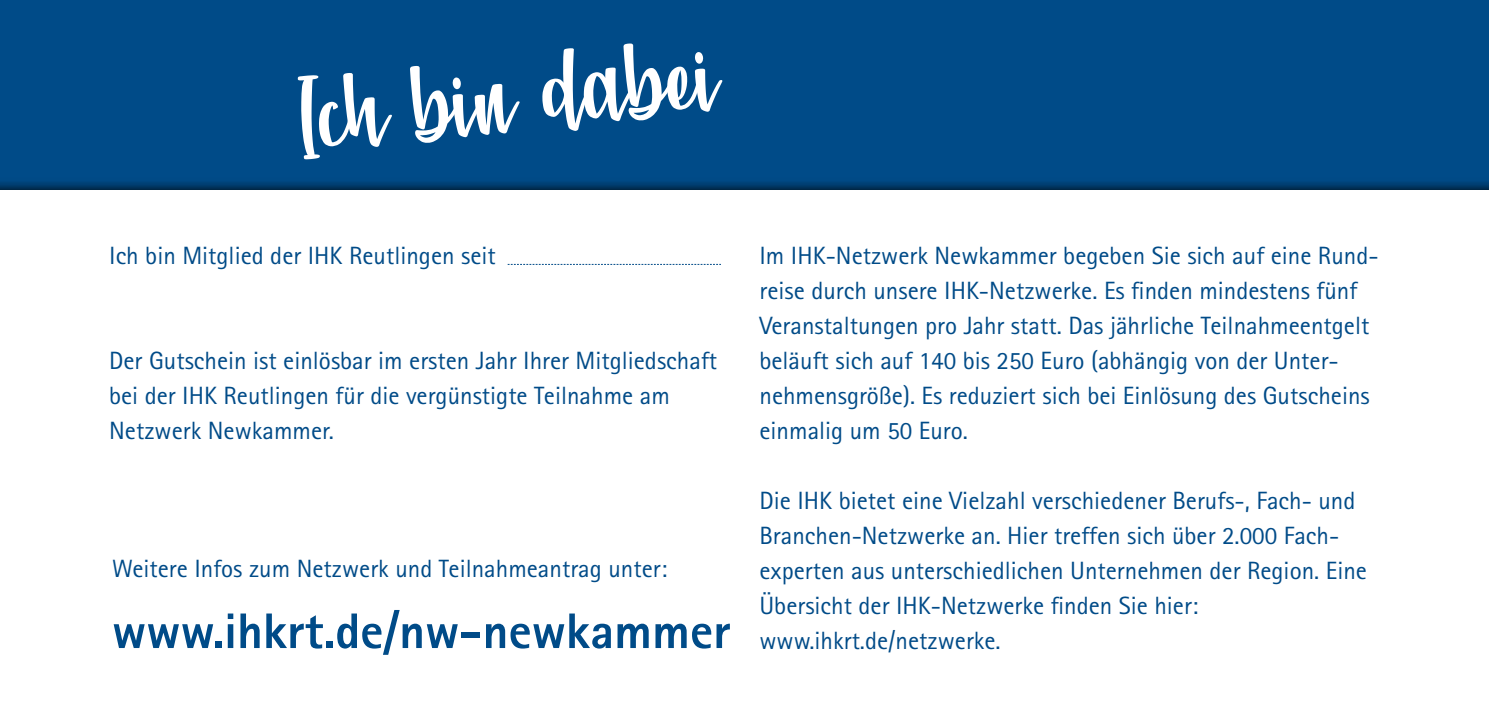
<style>
.page{position:relative;width:1489px;height:709px;background:#fff}
.page>*{position:absolute;margin:0;border:0;box-sizing:border-box;transform-origin:0 0}
.t1{font:110.25px "Beach Society Light";color:#fff}
.t2{font:800 50px "Agfa Rotis Sans Serif";color:#004b88}
.t3{font:25px/35px "Agfa Rotis Sans Serif";color:#004b88}
</style>
<div class="page">
<div style="left:0;top:0;width:1488px;height:463px;background:#004b88"></div>
<div style="left:0;top:178px;width:1488px;height:531px;background:#000;opacity:.75"></div>
<div style="left:0;top:191px;width:1488px;height:518px;background:#fff"></div>
<svg style="left:507px;top:264px;width:214px;height:1px"></svg>
<h1 class="t1" style="left:290px;top:64px;width:452px;rotate:-6deg">Ich bin dabei!</h1>
<p class="t3" style="left:109px;top:238px;width:388px">Ich bin Mitglied der IHK Reutlingen seit</p>
<p class="t3" style="left:109px;top:343px;width:609px">Der Gutschein ist einlösbar im ersten Jahr Ihrer Mitgliedschaft bei der IHK Reutlingen für die vergünstigte Teilnahme am<br>Netzwerk Newkammer.</p>
<p class="t3" style="left:112px;top:550px;width:556px">Weitere Infos zum Netzwerk und Teilnahmeantrag unter:</p>
<h2 class="t2" style="left:112px;top:599px;width:620px">www.ihkrt.de/nw-newkammer</h2>
<p class="t3" style="left:759px;top:238px;width:620px">Im IHK-Netzwerk Newkammer begeben Sie sich auf eine Rund&shy;reise durch unsere IHK-Netzwerke. Es finden mindestens fünf Veranstaltungen pro Jahr statt. Das jährliche Teilnahmeentgelt beläuft sich auf 140 bis 250 Euro (abhängig von der Unter&shy;nehmensgröße). Es reduziert sich bei Einlösung des Gutscheins einmalig um 50 Euro.</p>
<p class="t3" style="left:759px;top:483px;width:609px">Die IHK bietet eine Vielzahl verschiedener Berufs-, Fach- und Branchen-Netzwerke an. Hier treffen sich über 2.000 Fach&shy;experten aus unterschiedlichen Unternehmen der Region. Eine Übersicht der IHK-Netzwerke finden Sie hier: www.ihkrt.de/netzwerke.</p>
</div>
